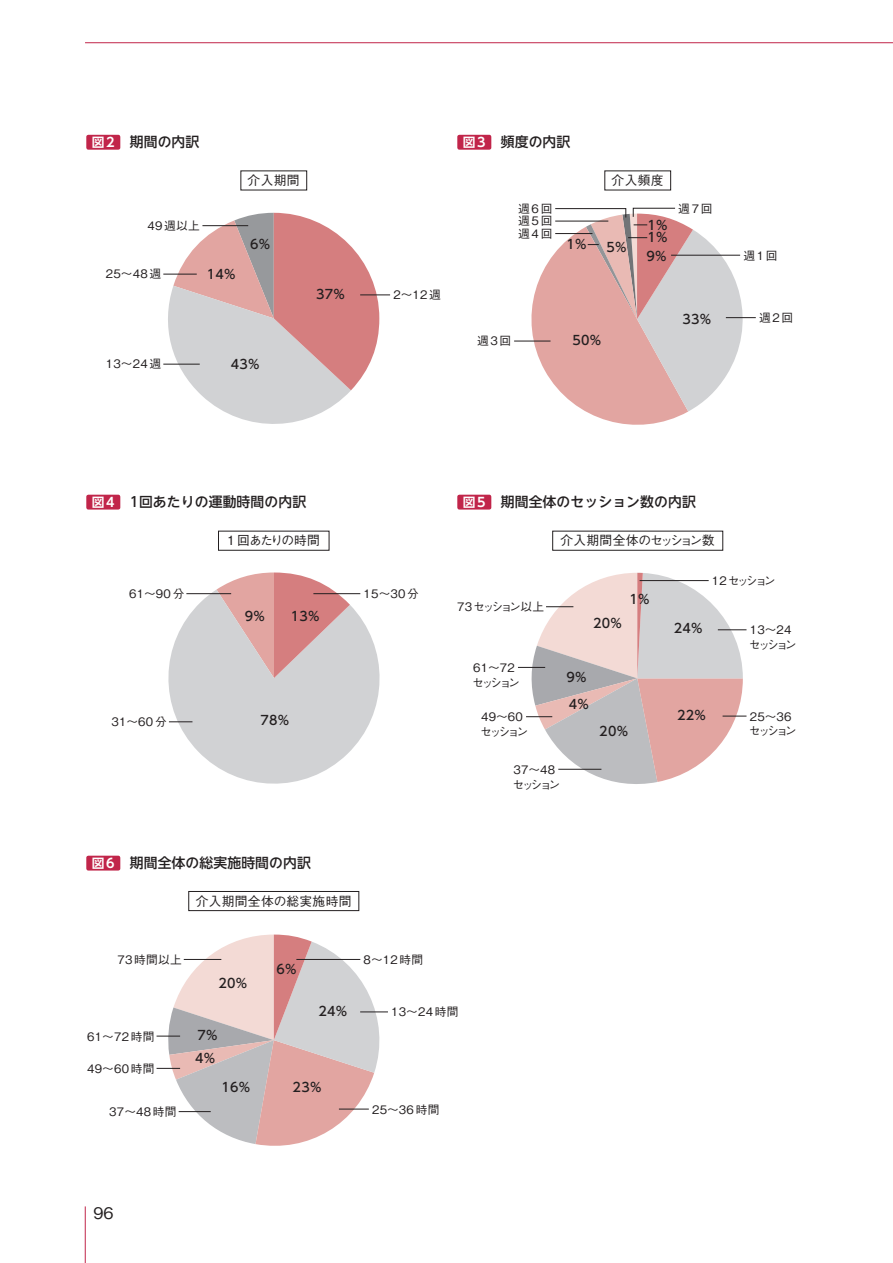
<style>
.page{position:relative;width:893px;height:1263px;background:#fff}
.page>*{position:absolute;margin:0;border:0;box-sizing:border-box;transform-origin:0 0}
.t1{font:500 15.9px "Gothic BBB Pro";color:#231f20}
.t2{font:500 13.8px "UD Shin Go NT Pro";letter-spacing:.01em;color:#231f20}
.t3{font:500 12.75px/12.8px "UD Shin Go NT Pro";letter-spacing:.025em;color:#231f20}
.t4{font:500 12.75px "Gothic BBB Pro";letter-spacing:.025em;color:#231f20}
.t5{font:500 12.75px "Gothic BBB Pro";letter-spacing:-.02em;color:#231f20}
.t6{font:500 12.75px "Gothic BBB Pro";letter-spacing:-.1em;color:#231f20}
.t7{font:500 11.7px "Gothic BBB Pro";letter-spacing:.025em;color:#231f20}
.t8{font:500 11.7px/14.9px "Gothic BBB Pro";letter-spacing:-.195em;color:#231f20}
.t9{font:500 11.7px "Gothic BBB Pro";letter-spacing:-.19em;color:#231f20}
.s1{font-family:"UD Shin Go Pro De";font-weight:700;font-size:12.75px;color:#fff}
</style>
<div class="page">
<hr style="left:85px;top:1206px;width:1px;height:57px;background:#c1254a">
<hr style="left:85px;top:42px;width:808px;height:1px;background:#c1254a">
<svg style="left:163px;top:213px;width:216px;height:211px"></svg>
<div style="left:86px;top:135px;width:34px;height:15px;background:#c1254a;border-radius:2px"></div>
<div style="left:457px;top:135px;width:34px;height:15px;background:#c1254a;border-radius:2px"></div>
<hr style="left:360px;top:295px;width:30px;height:1px;background:#231f20">
<hr style="left:163px;top:364px;width:37px;height:1px;background:#231f20">
<hr style="left:514px;top:341px;width:36px;height:1px;background:#231f20">
<hr style="left:163px;top:274px;width:34px;height:1px;background:#231f20">
<hr style="left:202px;top:225px;width:46px;height:1px;background:#231f20">
<div style="left:86px;top:856px;width:34px;height:14px;background:#c1254a;border-radius:2px"></div>
<div style="left:189px;top:891px;width:170px;height:20px;border:1px solid #231f20"></div>
<svg style="left:157px;top:934px;width:231px;height:212px"></svg>
<hr style="left:184px;top:959px;width:37px;height:1px;background:#231f20">
<svg style="left:516px;top:208px;width:240px;height:217px"></svg>
<svg style="left:168px;top:590px;width:212px;height:194px;fill:#d1d2d4"></svg>
<svg style="left:216px;top:572px;width:134px;height:106px;background:#d9b0b1"></svg>
<div style="left:86px;top:495px;width:34px;height:15px;background:#c1254a;border-radius:2px"></div>
<div style="left:457px;top:495px;width:34px;height:15px;background:#c1254a;border-radius:2px"></div>
<hr style="left:313px;top:593px;width:47px;height:1px;background:#231f20">
<svg style="left:169px;top:721px;width:23px;height:1px"></svg>
<svg style="left:518px;top:573px;width:228px;height:211px"></svg>
<hr style="left:186px;top:593px;width:45px;height:1px;background:#231f20">
<p class="t2" style="left:92px;top:131px;width:109px"><span class="s1">図2</span> 期間の内訳</p>
<p class="t2" style="left:463px;top:131px;width:109px"><span class="s1">図3</span> 頻度の内訳</p>
<p class="t4" style="left:248px;top:170px;width:53px">介入期間</p>
<p class="t4" style="left:612px;top:170px;width:53px">介入頻度</p>
<p class="t7" style="left:518px;top:199px;width:36px">週6回</p>
<p class="t7" style="left:518px;top:211px;width:36px">週5回</p>
<p class="t7" style="left:148px;top:216px;width:54px">49週以上</p>
<p class="t3" style="left:647px;top:218px;width:22px">1％<br>1％</p>
<p class="t7" style="left:518px;top:224px;width:36px">週4回</p>
<p class="t3" style="left:250px;top:237px;width:22px">6％</p>
<p class="t3" style="left:567px;top:238px;width:22px">1％</p>
<p class="t3" style="left:606px;top:240px;width:22px">5％</p>
<p class="t3" style="left:646px;top:249px;width:22px">9％</p>
<p class="t7" style="left:106px;top:264px;width:57px">25～48週</p>
<p class="t7" style="left:106px;top:354px;width:57px">13～24週</p>
<p class="t3" style="left:207px;top:268px;width:31px">14％</p>
<p class="t3" style="left:231px;top:358px;width:31px">43％</p>
<p class="t3" style="left:316px;top:287px;width:31px">37％</p>
<p class="t7" style="left:393px;top:286px;width:49px">2～12週</p>
<p class="t7" style="left:477px;top:331px;width:36px">週3回</p>
<p class="t3" style="left:572px;top:334px;width:31px">50％</p>
<p class="t7" style="left:678px;top:199px;width:36px">週7回</p>
<p class="t3" style="left:682px;top:312px;width:31px">33％</p>
<p class="t7" style="left:743px;top:246px;width:36px">週1回</p>
<p class="t7" style="left:759px;top:308px;width:36px">週2回</p>
<p class="t2" style="left:92px;top:491px;width:216px"><span class="s1">図4</span> 1回あたりの運動時間の内訳</p>
<p class="t2" style="left:463px;top:491px;width:234px"><span class="s1">図5</span> 期間全体のセッション数の内訳</p>
<p class="t6" style="left:227px;top:530px;width:94px">1 回あたりの時間</p>
<p class="t5" style="left:560px;top:530px;width:156px">介入期間全体のセッション数</p>
<p class="t7" style="left:129px;top:584px;width:57px">61～90分</p>
<p class="t7" style="left:111px;top:712px;width:57px">31～60分</p>
<p class="t3" style="left:245px;top:609px;width:22px">9％</p>
<p class="t3" style="left:291px;top:609px;width:31px">13％</p>
<p class="t3" style="left:261px;top:714px;width:31px">78％</p>
<p class="t7" style="left:364px;top:584px;width:57px">15～30分</p>
<p class="t9" style="left:457px;top:597px;width:88px">73 セッション以上</p>
<p class="t3" style="left:593px;top:616px;width:31px">20％</p>
<p class="t3" style="left:629px;top:593px;width:22px">1％</p>
<p class="t8" style="left:472px;top:659px;width:49px">61～72セッション</p>
<p class="t8" style="left:480px;top:708px;width:49px">49～60セッション</p>
<p class="t3" style="left:567px;top:670px;width:22px">9％</p>
<p class="t3" style="left:569px;top:697px;width:22px">4％</p>
<p class="t8" style="left:512px;top:760px;width:49px">37～48セッション</p>
<p class="t3" style="left:599px;top:725px;width:31px">20％</p>
<p class="t3" style="left:674px;top:622px;width:31px">24％</p>
<p class="t7" style="left:712px;top:571px;width:65px">1 2 セッション</p>
<p class="t8" style="left:749px;top:621px;width:49px">13～24セッション</p>
<p class="t3" style="left:677px;top:708px;width:31px">22％</p>
<p class="t8" style="left:749px;top:707px;width:49px">25～36セッション</p>
<p class="t2" style="left:92px;top:852px;width:221px"><span class="s1">図6</span> 期間全体の総実施時間の内訳</p>
<p class="t4" style="left:196px;top:890px;width:157px">介入期間全体の総実施時間</p>
<p class="t7" style="left:117px;top:950px;width:66px">73時間以上</p>
<p class="t7" style="left:87px;top:1027px;width:69px">61～72時間</p>
<p class="t7" style="left:87px;top:1059px;width:69px">49～60時間</p>
<p class="t3" style="left:218px;top:976px;width:31px">20％</p>
<p class="t3" style="left:197px;top:1028px;width:22px">7％</p>
<p class="t3" style="left:195px;top:1051px;width:22px">4％</p>
<p class="t3" style="left:276px;top:963px;width:22px">6％</p>
<p class="t3" style="left:318px;top:1004px;width:31px">24％</p>
<p class="t3" style="left:222px;top:1080px;width:31px">16％</p>
<p class="t3" style="left:293px;top:1080px;width:31px">23％</p>
<p class="t7" style="left:364px;top:950px;width:61px">8～12時間</p>
<p class="t7" style="left:391px;top:1002px;width:69px">13～24時間</p>
<p class="t7" style="left:109px;top:1102px;width:69px">37～48時間</p>
<p class="t7" style="left:372px;top:1100px;width:69px">25～36時間</p>
<h1 class="t1" style="left:94px;top:1200px;width:22px">96</h1>
</div>
